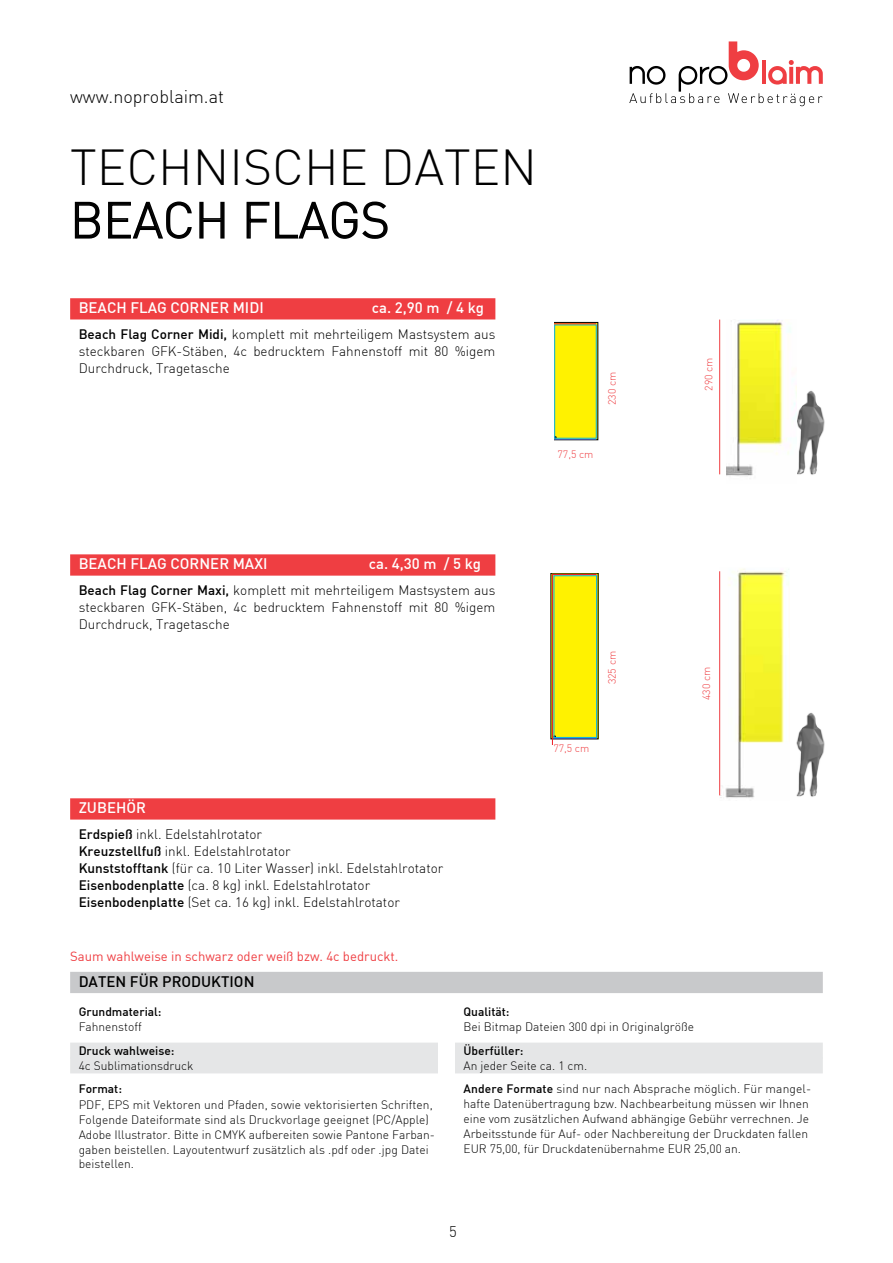
<style>
.page{position:relative;width:893px;height:1263px;background:#fff}
.page>*{position:absolute;margin:0;border:0;box-sizing:border-box;transform-origin:0 0}
.t1{font:300 49.5px/52.5px "DIN";color:#000}
.t2{font:300 18px "DIN";color:#000}
.t3{font:500 15px "DIN";color:#fff}
.t4{font:500 15px "DIN";color:#000}
.t5{font:300 15px "DIN";color:#000}
.t6{font:300 13.5px/17px "DIN";color:#000;text-align:justify}
.t7{font:13.2px "DIN";color:#ef3e42}
.t8{font:300 12px/14.9px "DIN";letter-spacing:.005em;color:#000}
.t9{font:500 12px "DIN";color:#000}
.t10{font:300 10.5px "DIN";color:#ef3e42}
.s1{font-weight:500}
</style>
<div class="page">
<svg style="left:629px;top:41px;width:194px;height:65px"></svg>
<img style="left:720px;top:569px;width:69px;height:229px">
<svg style="left:74px;top:201px;width:27px;height:38px"></svg>
<svg style="left:108px;top:201px;width:84px;height:38px"></svg>
<svg style="left:199px;top:201px;width:26px;height:38px"></svg>
<svg style="left:246px;top:201px;width:142px;height:38px"></svg>
<div style="left:70px;top:298px;width:425px;height:21px;background:#ef3e42"></div>
<hr style="left:719px;top:320px;width:1px;height:154px;background:#ef3e42">
<hr style="left:719px;top:571px;width:1px;height:224px;background:#ef3e42">
<div style="left:70px;top:1042px;width:368px;height:16px;background:#e5e6e7"></div>
<div style="left:70px;top:1057px;width:368px;height:16px;background:#e5e6e7"></div>
<div style="left:455px;top:1042px;width:368px;height:16px;background:#e5e6e7"></div>
<div style="left:455px;top:1057px;width:368px;height:16px;background:#e5e6e7"></div>
<div style="left:70px;top:972px;width:753px;height:21px;background:#c8c9cb"></div>
<img style="left:796px;top:386px;width:29px;height:89px">
<img style="left:726px;top:320px;width:69px;height:156px">
<svg style="left:554px;top:321px;width:45px;height:120px;background:#e6e316"></svg>
<div style="left:70px;top:554px;width:425px;height:22px;background:#ef3e42"></div>
<img style="left:796px;top:712px;width:29px;height:85px">
<hr style="left:554px;top:738px;width:43px;height:1px;background:#3b56a6">
<div style="left:554px;top:576px;width:43px;height:161px;border:1px solid #00aeef"></div>
<svg style="left:550px;top:574px;width:46px;height:170px;background:#efe312"></svg>
<div style="left:70px;top:798px;width:425px;height:21px;background:#ef3e42"></div>
<h2 class="t2" style="left:70px;top:86px;width:155px">www.noproblaim.at</h2>
<h1 class="t1" style="left:70px;top:141px;width:59px">Techn</h1>
<h1 class="t1" style="left:229px;top:141px;width:74px">iSche</h1>
<h1 class="t1" style="left:70px;top:141px;width:375px;text-indent:311px">Daten<br>BEACH FLAGS</h1>
<p class="t3" style="left:79px;top:298px;width:11px">BEACH</p>
<p class="t3" style="left:130px;top:298px;width:19px">FLAG</p>
<p class="t3" style="left:171px;top:298px;width:11px">CORNER</p>
<p class="t3" style="left:233px;top:298px;width:30px">Midi</p>
<p class="t3" style="left:372px;top:298px;width:114px">ca. 2,90 m / 4 kg</p>
<p class="t6" style="left:79px;top:325px;width:418px"><span class="s1">Beach Flag Corner M idi,</span> komplett mit mehrteiligem M astsystem aus steckbaren GFK-Stäben, 4c bedrucktem Fahnenstoff mit 80 %igem Durchdruck, Tragetasche</p>
<p class="t10" style="left:606px;top:405px;width:35px;rotate:-90deg">230 cm</p>
<p class="t10" style="left:558px;top:448px;width:37px">77,5 cm</p>
<p class="t3" style="left:79px;top:554px;width:11px">BEACH</p>
<p class="t3" style="left:130px;top:554px;width:19px">FLAG</p>
<p class="t3" style="left:171px;top:554px;width:11px">CORNER</p>
<p class="t3" style="left:233px;top:554px;width:29px">Maxi</p>
<p class="t3" style="left:369px;top:554px;width:114px">ca. 4,30 m / 5 kg</p>
<p class="t6" style="left:79px;top:581px;width:418px"><span class="s1">Beach Flag Corner Maxi,</span> komplett mit mehrteiligem M astsystem aus steckbaren GFK-Stäben, 4c bedrucktem Fahnenstoff mit 80 %igem Durchdruck, Tragetasche</p>
<p class="t3" style="left:79px;top:798px;width:69px">Zubehör</p>
<p class="t6" style="left:79px;top:825px;width:366px;text-align:left"><span class="s1">Erdspieß</span> inkl. Edelstahlrotator<br><span class="s1">Kreuzstellfuß</span> inkl. Edelstahlrotator<br><span class="s1">Kunststofftank</span> (für ca. 10 Liter Wasser) inkl. Edelstahlrotator <span class="s1">Eisenbodenplatte</span> (ca. 8 kg) inkl. Edelstahlrotator <span class="s1">Eisenbodenplatte</span> (Set ca. 16 kg) inkl. Edelstahlrotator</p>
<p class="t7" style="left:70px;top:948px;width:330px">Saum wahlweise in schwarz oder weiß bzw. 4c bedruckt.</p>
<p class="t4" style="left:79px;top:972px;width:10px">DATEN</p>
<p class="t4" style="left:130px;top:972px;width:53px">FÜR PRODU</p>
<p class="t4" style="left:211px;top:972px;width:33px">KTION</p>
<p class="t10" style="left:606px;top:684px;width:35px;rotate:-90deg">325 cm</p>
<p class="t10" style="left:553px;top:742px;width:37px">77,5 cm</p>
<p class="t10" style="left:702px;top:391px;width:35px;rotate:-90deg">290 cm</p>
<p class="t10" style="left:700px;top:700px;width:35px;rotate:-90deg">430 cm</p>
<p class="t9" style="left:79px;top:1004px;width:84px">Grundmaterial:</p>
<p class="t8" style="left:79px;top:1019px;width:65px">Fahnenstoff</p>
<p class="t9" style="left:79px;top:1043px;width:97px">Druck wahlweise:</p>
<p class="t8" style="left:79px;top:1058px;width:116px">4c Sublimationsdruck</p>
<p class="t9" style="left:79px;top:1081px;width:45px">Format:</p>
<p class="t8" style="left:79px;top:1097px;width:358px">PDF, EPS mit Vektoren und Pfaden, sowie vektorisierten Schriften, Folgende Dateiformate sind als Druckvorlage geeignet (PC/Apple)<br>Adobe I llustrator. Bitte in CMYK aufbereiten sowie Pantone Farban&shy;gaben beistellen. Layoutentwurf zusätzlich als .pdf oder .jpg Datei beistellen.</p>
<p class="t9" style="left:463px;top:1004px;width:48px">Qualität:</p>
<p class="t8" style="left:463px;top:1019px;width:232px">Bei Bitmap Dateien 300 dpi in Originalgröße</p>
<p class="t9" style="left:463px;top:1043px;width:62px">Überfüller:</p>
<p class="t8" style="left:463px;top:1053px;width:349px;line-height:23.4px">An jeder Seite ca. 1 cm.<br><span class="s1">Andere Formate</span> sind nur nach Absprache möglich. Für mangel-</p>
<p class="t8" style="left:463px;top:1096px;width:347px;text-align:justify">hafte Datenübertragung bzw. Nachbearbeitung müssen wir I hnen eine vom zusätzlichen Aufwand abhängige Gebühr verrechnen. Je Arbeitsstunde für Auf- oder Nachbereitung der Druckdaten fallen EU R 75,00, für Druckdatenübernahme EU R 25,00 an.</p>
<p class="t5" style="left:449px;top:1223px;width:9px">5</p>
</div>
